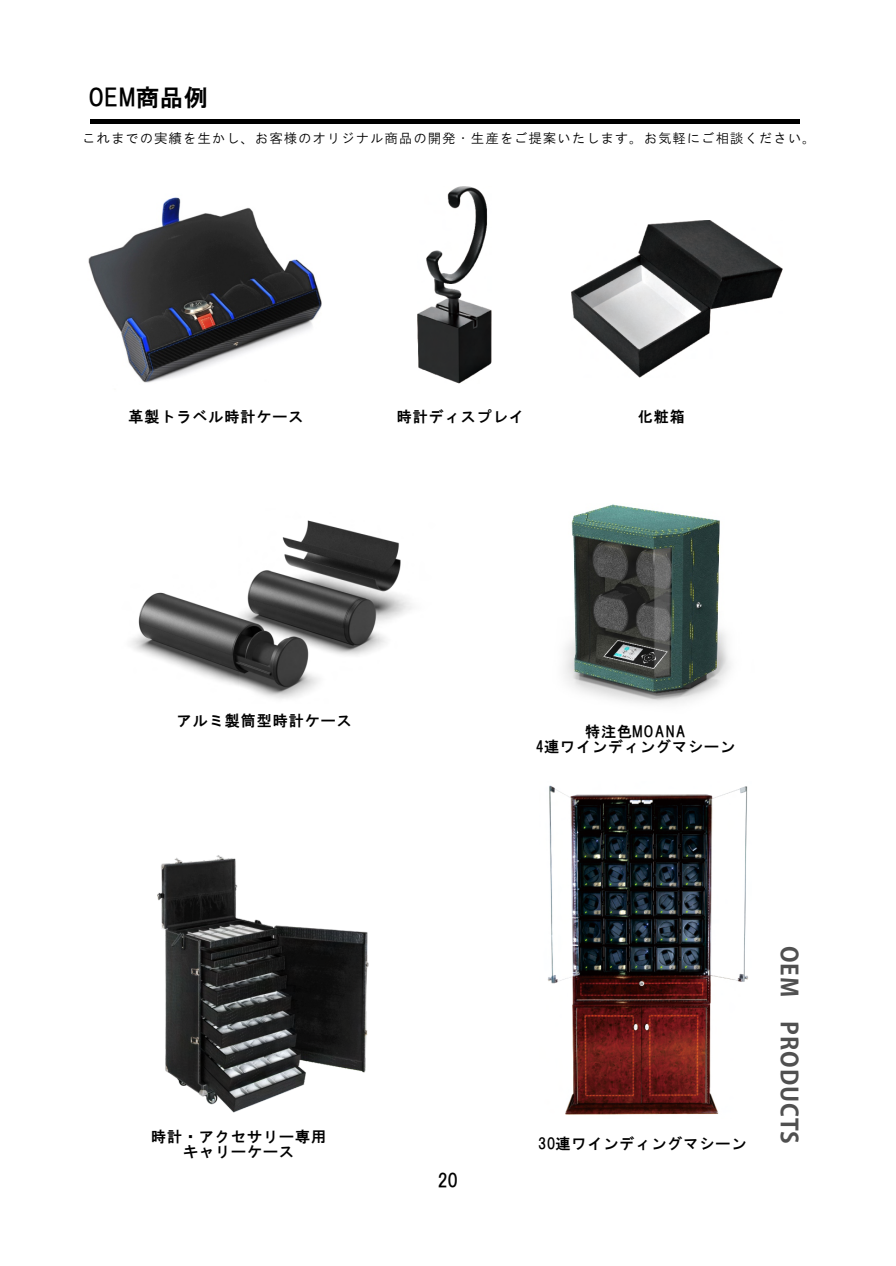
<style>
.page{position:relative;width:896px;height:1266px;background:#fff}
.page>*{position:absolute;margin:0;border:0;box-sizing:border-box;transform-origin:0 0}
.t1{font:23.55px "HGS Gothic E";letter-spacing:.025em;color:#000}
.t2{font:700 23.1px "Koz Go Pr 6 N";letter-spacing:.045em;color:#505050}
.t3{font:18.3px "HGS Gothic E";color:#000}
.t4{font:15px/15px "HGS Gothic E";letter-spacing:.065em;color:#000;text-align:center}
.t5{font:13.5px "HGS Gothic M";letter-spacing:.065em;color:#000}
</style>
<div class="page">
<img style="left:548px;top:785px;width:200px;height:330px">
<img style="left:571px;top:221px;width:212px;height:157px">
<img style="left:417px;top:186px;width:74px;height:198px">
<img style="left:88px;top:197px;width:233px;height:186px">
<img style="left:157px;top:855px;width:211px;height:258px">
<div style="left:91px;top:119px;width:709px;height:5px;background:#000"></div>
<img style="left:564px;top:504px;width:167px;height:200px">
<img style="left:131px;top:520px;width:281px;height:179px">
<h1 class="t1" style="left:89px;top:86px;width:120px">OEM商品例</h1>
<p class="t5" style="left:82px;top:131px;width:735px">これまでの実績を生かし、お客様のオリジナル商品の開発・生産をご提案いたします。お気軽にご相談ください。</p>
<p class="t4" style="left:128px;top:409px;width:176px">革製トラベル時計ケース</p>
<p class="t4" style="left:397px;top:409px;width:128px">時計ディスプレイ</p>
<p class="t4" style="left:638px;top:409px;width:48px">化粧箱</p>
<p class="t4" style="left:177px;top:713px;width:176px">アルミ製筒型時計ケース</p>
<p class="t4" style="left:536px;top:724px;width:201px">特注色MOANA<br>4連ワインディングマシーン</p>
<p class="t4" style="left:151px;top:1129px;width:176px">時計・アクセサリー専用キャリーケース</p>
<p class="t4" style="left:538px;top:1136px;width:210px">30連ワインディングマシーン</p>
<p class="t3" style="left:438px;top:1171px;width:22px">20</p>
<h2 class="t2" style="left:801px;top:946px;width:200px;rotate:90deg">OEM PRODUCTS</h2>
</div>
